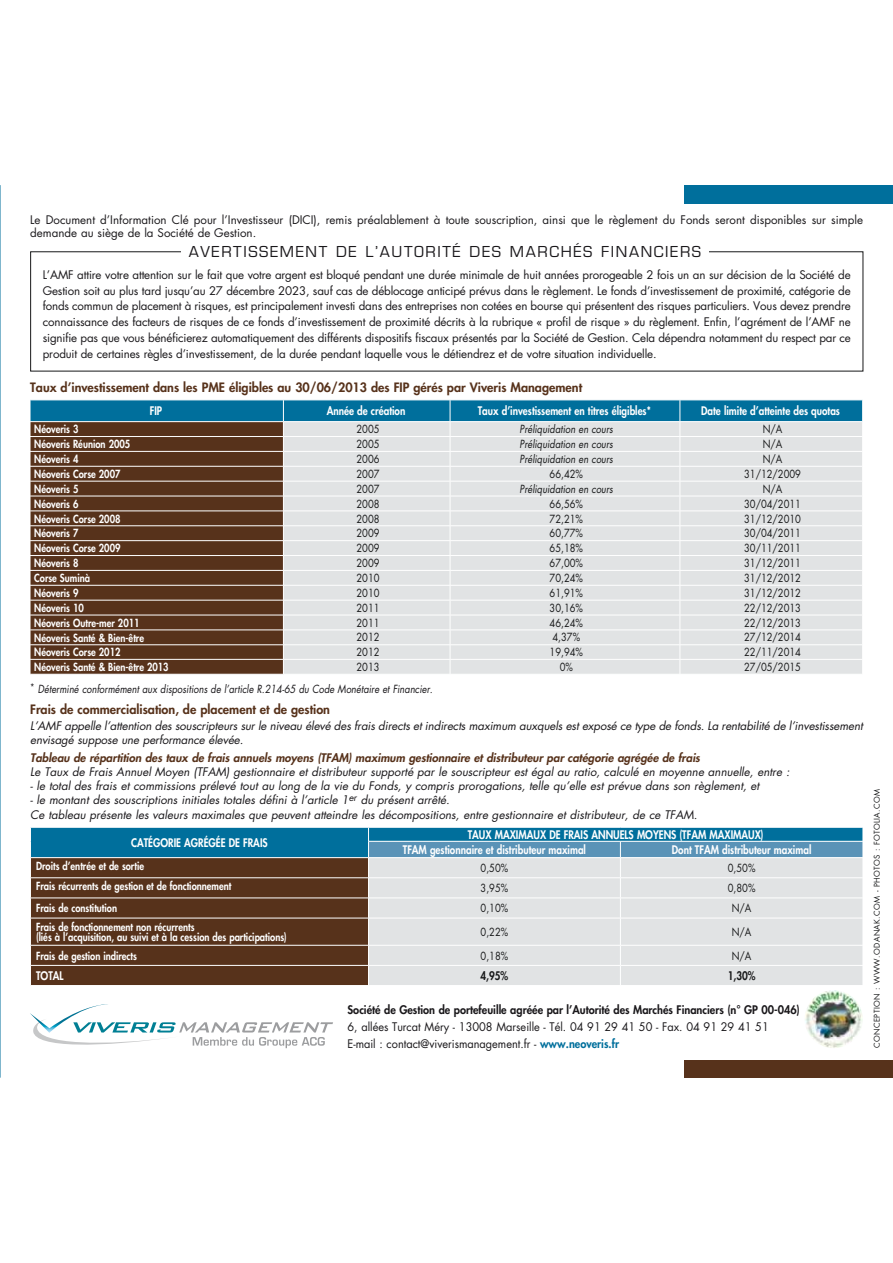
<style>
.page{position:relative;width:893px;height:1263px;background:#fff}
.page>*{position:absolute;margin:0;border:0;box-sizing:border-box;transform-origin:0 0}
.t1{font:14.7px "Eurostile";letter-spacing:.11em;color:#1a181b}
.t2{font:800 12.6px "Futura";color:#57321b}
.t3{font:11.55px/15.8px "Futura";color:#1a181b}
.t4{font:italic 11.55px/13.8px "Futura";color:#1a181b}
.t5{font:800 11.55px/15.1px "Futura";color:#fff;scale:.86 1}
.t6{font:11.55px/16.8px "Futura";color:#1a181b;scale:.95 1}
.t7{font:italic 800 11.55px "Futura";color:#57321b}
.t8{font:800 11.55px "Futura";color:#1a181b;scale:.95 1}
.t9{font:800 11.55px "Futura";color:#171819;scale:.86 1}
.t10{font:800 10.95px/10.5px "Futura";color:#fff;scale:.86 1}
.t11{font:10.95px "Futura";color:#171819;scale:.86 1}
.t12{font:italic 10.95px "Futura";color:#171819;scale:.86 1}
.t13{font:italic 10.95px "Futura";color:#1a181b;scale:.86 1}
.t14{font:7.8px "Futura";letter-spacing:.05em;color:#171819}
.s1{font-weight:800;color:#006f9c}
</style>
<div class="page">
<svg style="left:30px;top:827px;width:833px;height:158px;background:#939a9b"></svg>
<div style="left:684px;top:185px;width:209px;height:19px;background:#006f9c"></div>
<div style="left:684px;top:1060px;width:209px;height:18px;background:#57321b"></div>
<img style="left:804px;top:990px;width:59px;height:58px;border-radius:50%">
<svg style="left:30px;top:1004px;width:303px;height:44px"></svg>
<svg style="left:30px;top:400px;width:833px;height:274px;background:#aeaeac"></svg>
<p class="t3" style="left:30px;top:213px;width:834px;line-height:13.8px">Le Document d’Information Clé pour l’Investisseur (DICI), remis préalablement à toute souscription, ainsi que le règlement du Fonds seront disponibles sur simple demande au siège de la Société de Gestion.</p>
<p class="t1" style="left:189px;top:246px;width:514px">AVERTISSEMENT DE L’AUTORITÉ DES MARCHÉS FINANCIERS</p>
<p class="t3" style="left:43px;top:268px;width:809px;text-align:justify">L’AMF attire votre attention sur le fait que votre argent est bloqué pendant une durée minimale de huit années prorogeable 2 fois un an sur décision de la Société de Gestion soit au plus tard jusqu’au 27 décembre 2023, sauf cas de déblocage anticipé prévus dans le règlement. Le fonds d’investissement de proximité, catégorie de fonds commun de placement à risques, est principalement investi dans des entreprises non cotées en bourse qui présentent des risques particuliers. Vous devez prendre connaissance des facteurs de risques de ce fonds d’investissement de proximité décrits à la rubrique « profil de risque » du règlement. Enfin, l’agrément de l’AMF ne signifie pas que vous bénéficierez automatiquement des différents dispositifs fiscaux présentés par la Société de Gestion. Cela dépendra notamment du respect par ce produit de certaines règles d’investissement, de la durée pendant laquelle vous le détiendrez et de votre situation individuelle.</p>
<p class="t2" style="left:30px;top:382px;width:553px">Taux d’investissement dans les PME éligibles au 30/06/2013 des FIP gérés par Viveris Management</p>
<p class="t5" style="left:150px;top:404px;width:16px">FIP</p>
<p class="t5" style="left:327px;top:404px;width:93px">Année de création</p>
<p class="t5" style="left:478px;top:404px;width:203px">Taux d’investissement en titres éligibles*</p>
<p class="t5" style="left:701px;top:404px;width:163px">Date limite d’atteinte des quotas</p>
<p class="t10" style="left:34px;top:425px;width:53px">Néoveris 3</p>
<p class="t11" style="left:356px;top:424px;width:28px">2005</p>
<p class="t12" style="left:520px;top:424px;width:110px">Préliquidation en cours</p>
<p class="t11" style="left:763px;top:424px;width:24px">N/A</p>
<p class="t10" style="left:34px;top:440px;width:113px">Néoveris Réunion 2005</p>
<p class="t11" style="left:356px;top:439px;width:28px">2005</p>
<p class="t12" style="left:520px;top:439px;width:110px">Préliquidation en cours</p>
<p class="t11" style="left:763px;top:439px;width:24px">N/A</p>
<p class="t10" style="left:34px;top:455px;width:53px">Néoveris 4</p>
<p class="t11" style="left:356px;top:454px;width:28px">2006</p>
<p class="t12" style="left:520px;top:454px;width:110px">Préliquidation en cours</p>
<p class="t11" style="left:763px;top:454px;width:24px">N/A</p>
<p class="t10" style="left:34px;top:470px;width:102px">Néoveris Corse 2007</p>
<p class="t11" style="left:356px;top:469px;width:28px">2007</p>
<p class="t11" style="left:549px;top:469px;width:40px">66,42%</p>
<p class="t11" style="left:744px;top:469px;width:68px">31/12/2009</p>
<p class="t10" style="left:34px;top:484px;width:53px">Néoveris 5</p>
<p class="t11" style="left:356px;top:484px;width:28px">2007</p>
<p class="t12" style="left:520px;top:484px;width:110px">Préliquidation en cours</p>
<p class="t11" style="left:763px;top:484px;width:24px">N/A</p>
<p class="t10" style="left:34px;top:499px;width:53px">Néoveris 6</p>
<p class="t11" style="left:356px;top:499px;width:28px">2008</p>
<p class="t11" style="left:549px;top:499px;width:40px">66,56%</p>
<p class="t11" style="left:744px;top:499px;width:68px">30/04/2011</p>
<p class="t10" style="left:34px;top:514px;width:102px">Néoveris Corse 2008</p>
<p class="t11" style="left:356px;top:513px;width:28px">2008</p>
<p class="t11" style="left:549px;top:513px;width:40px">72,21%</p>
<p class="t11" style="left:744px;top:513px;width:68px">31/12/2010</p>
<p class="t10" style="left:34px;top:529px;width:53px">Néoveris 7</p>
<p class="t11" style="left:356px;top:528px;width:28px">2009</p>
<p class="t11" style="left:549px;top:528px;width:40px">60,77%</p>
<p class="t11" style="left:744px;top:528px;width:68px">30/04/2011</p>
<p class="t10" style="left:34px;top:544px;width:102px">Néoveris Corse 2009</p>
<p class="t11" style="left:356px;top:543px;width:28px">2009</p>
<p class="t11" style="left:549px;top:543px;width:40px">65,18%</p>
<p class="t11" style="left:744px;top:543px;width:68px">30/11/2011</p>
<p class="t10" style="left:34px;top:559px;width:53px">Néoveris 8</p>
<p class="t11" style="left:356px;top:558px;width:28px">2009</p>
<p class="t11" style="left:549px;top:558px;width:40px">67,00%</p>
<p class="t11" style="left:744px;top:558px;width:68px">31/12/2011</p>
<p class="t10" style="left:34px;top:574px;width:67px">Corse Suminà</p>
<p class="t11" style="left:356px;top:573px;width:28px">2010</p>
<p class="t11" style="left:549px;top:573px;width:40px">70,24%</p>
<p class="t11" style="left:744px;top:573px;width:68px">31/12/2012</p>
<p class="t10" style="left:34px;top:588px;width:53px">Néoveris 9</p>
<p class="t11" style="left:356px;top:588px;width:28px">2010</p>
<p class="t11" style="left:549px;top:588px;width:40px">61,91%</p>
<p class="t11" style="left:744px;top:588px;width:68px">31/12/2012</p>
<p class="t10" style="left:34px;top:603px;width:59px">Néoveris 10</p>
<p class="t11" style="left:356px;top:603px;width:28px">2011</p>
<p class="t11" style="left:549px;top:603px;width:40px">30,16%</p>
<p class="t11" style="left:744px;top:603px;width:68px">22/12/2013</p>
<p class="t10" style="left:34px;top:618px;width:124px">Néoveris Outre-mer 2011</p>
<p class="t11" style="left:356px;top:617px;width:28px">2011</p>
<p class="t11" style="left:549px;top:617px;width:40px">46,24%</p>
<p class="t11" style="left:744px;top:617px;width:68px">22/12/2013</p>
<p class="t10" style="left:34px;top:633px;width:129px">Néoveris Santé &amp; Bien-être</p>
<p class="t11" style="left:356px;top:632px;width:28px">2012</p>
<p class="t11" style="left:552px;top:632px;width:34px">4,37%</p>
<p class="t11" style="left:744px;top:632px;width:68px">27/12/2014</p>
<p class="t10" style="left:34px;top:648px;width:102px">Néoveris Corse 2012</p>
<p class="t11" style="left:356px;top:647px;width:28px">2012</p>
<p class="t11" style="left:549px;top:647px;width:40px">19,94%</p>
<p class="t11" style="left:744px;top:647px;width:68px">22/11/2014</p>
<p class="t10" style="left:34px;top:663px;width:158px">Néoveris Santé &amp; Bien-être 2013</p>
<p class="t11" style="left:356px;top:662px;width:28px">2013</p>
<p class="t11" style="left:560px;top:662px;width:17px">0%</p>
<p class="t11" style="left:744px;top:662px;width:68px">27/05/2015</p>
<p class="t13" style="left:30px;top:684px;width:470px"><sup>*</sup> Déterminé conformément aux dispositions de l’article R.214-65 du Code Monétaire et Financier.</p>
<p class="t2" style="left:30px;top:704px;width:301px">Frais de commercialisation, de placement et de gestion</p>
<p class="t4" style="left:30px;top:720px;width:834px">L’AMF appelle l’attention des souscripteurs sur le niveau élevé des frais directs et indirects maximum auxquels est exposé ce type de fonds. La rentabilité de l’investissement envisagé suppose une performance élevée.</p>
<p class="t7" style="left:30px;top:752px;width:671px">Tableau de répartition des taux de frais annuels moyens (TFAM) maximum gestionnaire et distributeur par catégorie agrégée de frais</p>
<p class="t4" style="left:30px;top:766px;width:761px">Le Taux de Frais Annuel Moyen (TFAM) gestionnaire et distributeur supporté par le souscripteur est égal au ratio, calculé en moyenne annuelle, entre :</p>
<p class="t4" style="left:30px;top:780px;width:731px">- le total des frais et commissions prélevé tout au long de la vie du Fonds, y compris prorogations, telle qu’elle est prévue dans son règlement, et</p>
<p class="t4" style="left:30px;top:794px;width:669px">- le montant des souscriptions initiales totales défini à l’article 1<sup>er</sup> du présent arrêté.<br>Ce tableau présente les valeurs maximales que peuvent atteindre les décompositions, entre gestionnaire et distributeur, de ce TFAM.</p>
<p class="t5" style="left:131px;top:836px;width:160px">CATÉGORIE AGRÉGÉE DE FRAIS</p>
<p class="t5" style="left:403px;top:828px;width:421px;text-indent:65px">TAUX MAXIMAUX DE FRAIS ANNUELS MOYENS (TFAM MAXIMAUX)<br>TFAM gestionnaire et distributeur maximal</p>
<p class="t5" style="left:672px;top:843px;width:164px">Dont TFAM distributeur maximal</p>
<p class="t10" style="left:36px;top:861px;width:127px">Droits d’entrée et de sortie</p>
<p class="t11" style="left:480px;top:863px;width:34px">0,50%</p>
<p class="t11" style="left:728px;top:863px;width:34px">0,50%</p>
<p class="t10" style="left:36px;top:882px;width:229px">Frais récurrents de gestion et de fonctionnement</p>
<p class="t11" style="left:480px;top:883px;width:34px">3,95%</p>
<p class="t11" style="left:728px;top:883px;width:34px">0,80%</p>
<p class="t10" style="left:36px;top:904px;width:96px">Frais de constitution</p>
<p class="t11" style="left:480px;top:903px;width:34px">0,10%</p>
<p class="t11" style="left:732px;top:903px;width:24px">N/A</p>
<p class="t10" style="left:36px;top:922px;width:293px">Frais de fonctionnement non récurrents<br>(liés à l’acquisition, au suivi et à la cession des participations)</p>
<p class="t11" style="left:481px;top:927px;width:34px">0,22%</p>
<p class="t11" style="left:732px;top:927px;width:24px">N/A</p>
<p class="t10" style="left:36px;top:951px;width:119px">Frais de gestion indirects</p>
<p class="t11" style="left:481px;top:950px;width:34px">0,18%</p>
<p class="t11" style="left:732px;top:950px;width:24px">N/A</p>
<p class="t5" style="left:36px;top:969px;width:33px">TOTAL</p>
<p class="t9" style="left:480px;top:970px;width:34px">4,95%</p>
<p class="t9" style="left:728px;top:970px;width:34px">1,30%</p>
<p class="t8" style="left:347px;top:1004px;width:478px">Société de Gestion de portefeuille agréée par l’Autorité des Marchés Financiers (n° GP 00-046)</p>
<p class="t6" style="left:347px;top:1019px;width:445px">6, allées Turcat Méry - 13008 Marseille - Tél. 04 91 29 41 50 - Fax. 04 91 29 41 51<br>E-mail : contact@viverismanagement.fr - <span class="s1">www.neoveris.fr</span></p>
<p class="t14" style="left:873px;top:1048px;width:261px;rotate:-90deg">CONCEPTION : WWW.ODANAK.COM - PHOTOS : FOTOLIA.COM</p>
</div>
